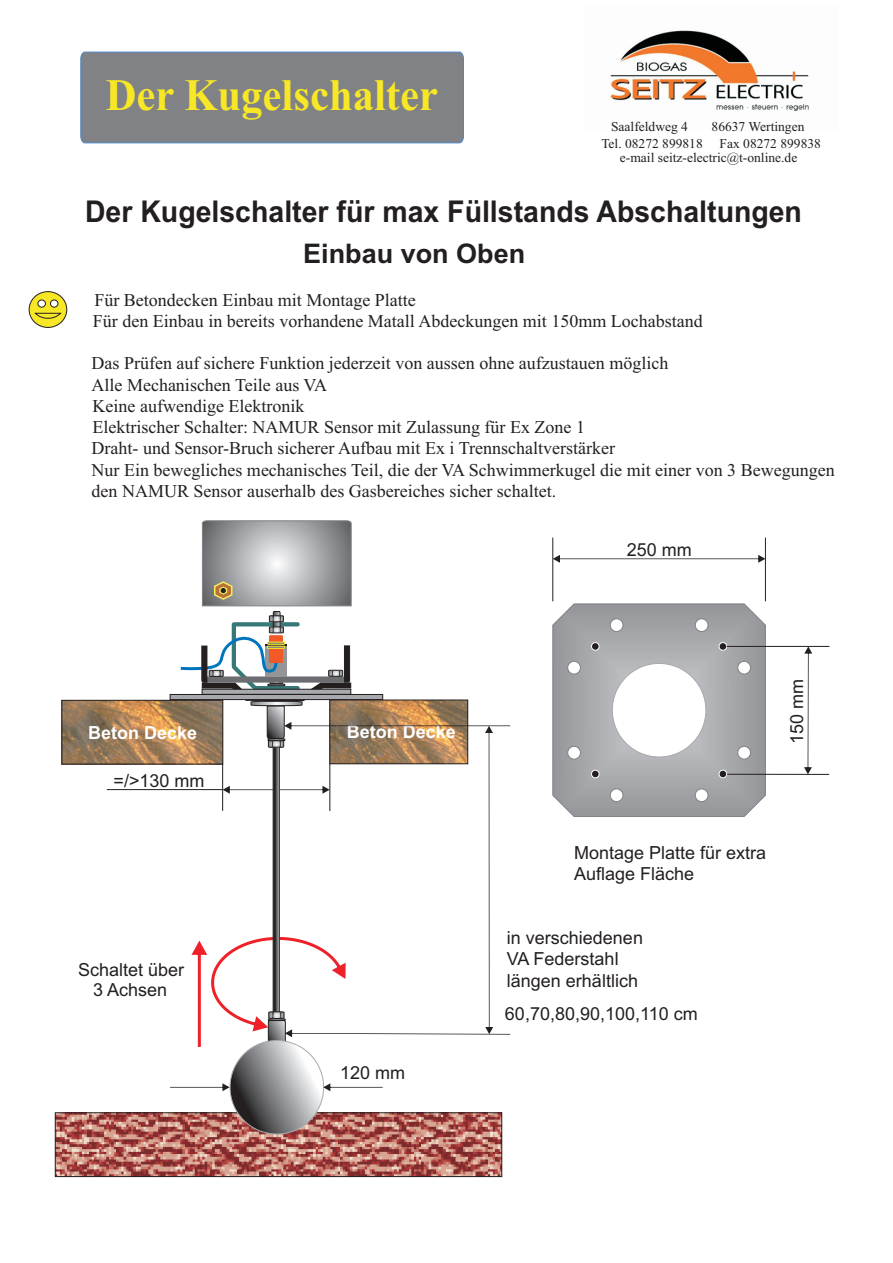
<style>
.page{position:relative;width:893px;height:1263px;background:#fff}
.page>*{position:absolute;margin:0;border:0;box-sizing:border-box;transform-origin:0 0}
.t1{font:700 45px "Times New Roman";color:#f7e726;scale:.95 1}
.t2{font:700 30px "Arial";color:#231f20;scale:.95 1}
.t3{font:700 27px "Arial";color:#231f20}
.t4{font:18px/21.3px "Times New Roman";color:#231f20}
.t5{font:18px/20.1px "Arial";color:#231f20;text-align:center}
.t6{font:700 18px "Arial";color:#fff}
.t7{font:13.5px/14.5px "Times New Roman";color:#231f20}
</style>
<div class="page">
<img style="left:57px;top:1114px;width:443px;height:61px">
<div style="left:55px;top:1112px;width:447px;height:65px;border:1px solid #231f20"></div>
<svg style="left:230px;top:1040px;width:94px;height:94px;background:#919193"></svg>
<svg style="left:552px;top:603px;width:214px;height:214px;background:#a5a6aa"></svg>
<div style="left:591px;top:642px;width:8px;height:9px;background:#231f20;border:1px solid #fff;border-radius:50%"></div>
<div style="left:591px;top:770px;width:8px;height:8px;background:#231f20;border:1px solid #fff;border-radius:50%"></div>
<div style="left:719px;top:642px;width:8px;height:9px;background:#231f20;border:1px solid #fff;border-radius:50%"></div>
<div style="left:719px;top:770px;width:8px;height:8px;background:#231f20;border:1px solid #fff;border-radius:50%"></div>
<div style="left:610px;top:619px;width:13px;height:13px;background:#fff;border:1px solid #808285;border-radius:50%"></div>
<div style="left:695px;top:619px;width:13px;height:13px;background:#fff;border:1px solid #808285;border-radius:50%"></div>
<div style="left:567px;top:661px;width:14px;height:13px;background:#fff;border:1px solid #808285;border-radius:50%"></div>
<div style="left:567px;top:746px;width:14px;height:13px;background:#fff;border:1px solid #808285;border-radius:50%"></div>
<div style="left:738px;top:661px;width:13px;height:13px;background:#fff;border:1px solid #808285;border-radius:50%"></div>
<div style="left:738px;top:746px;width:13px;height:13px;background:#fff;border:1px solid #808285;border-radius:50%"></div>
<div style="left:695px;top:789px;width:13px;height:13px;background:#fff;border:1px solid #808285;border-radius:50%"></div>
<div style="left:610px;top:789px;width:13px;height:13px;background:#fff;border:1px solid #808285;border-radius:50%"></div>
<div style="left:612px;top:663px;width:94px;height:94px;background:#fff;border:1px solid #a8a9ad;border-radius:50%"></div>
<img style="left:64px;top:702px;width:105px;height:60px">
<div style="left:62px;top:700px;width:161px;height:64px;border:1px solid #231f20"></div>
<svg style="left:29px;top:291px;width:38px;height:37px"></svg>
<svg style="left:553px;top:555px;width:212px;height:8px"></svg>
<hr style="left:552px;top:537px;width:1px;height:64px;background:#231f20">
<hr style="left:765px;top:537px;width:1px;height:64px;background:#231f20">
<svg style="left:323px;top:1083px;width:60px;height:8px"></svg>
<svg style="left:170px;top:1083px;width:60px;height:8px"></svg>
<hr style="left:727px;top:774px;width:102px;height:1px;background:#231f20">
<hr style="left:727px;top:646px;width:102px;height:1px;background:#231f20">
<svg style="left:804px;top:646px;width:8px;height:128px"></svg>
<hr style="left:107px;top:789px;width:116px;height:1px;background:#231f20">
<svg style="left:169px;top:520px;width:341px;height:527px"></svg>
<div style="left:80px;top:52px;width:384px;height:91px;background:#808285"></div>
<img style="left:609px;top:30px;width:200px;height:81px">
<h1 class="t1" style="left:106px;top:79px;width:351px">Der Kugelschalter</h1>
<p class="t7" style="left:611px;top:120px;width:78px">Saalfeldweg 4</p>
<p class="t7" style="left:712px;top:120px;width:94px">86637 Wertingen</p>
<p class="t7" style="left:601px;top:137px;width:103px">Tel. 08272 899818</p>
<p class="t7" style="left:620px;top:137px;width:202px;text-indent:100px">Fax 08272 899838 e-mail seitz-electric@t-online.de</p>
<h2 class="t2" style="left:85px;top:200px;width:756px">Der Kugelschalter für max Füllstands Abschaltungen</h2>
<h3 class="t3" style="left:303px;top:244px;width:224px">Einbau von Oben</h3>
<p class="t4" style="left:93px;top:291px;width:611px">Für Betondecken Einbau mit Montage Platte<br>Für den Einbau in bereits vorhandene Matall Abdeckungen mit 150mm Lochabstand</p>
<p class="t4" style="left:92px;top:354px;width:578px">Das Prüfen auf sichere Funktion jederzeit von aussen ohne aufzustauen möglich</p>
<p class="t4" style="left:93px;top:397px;width:213px">Keine aufwendige Elektronik</p>
<p class="t4" style="left:92px;top:376px;width:237px">Alle Mechanischen Teile aus VA</p>
<p class="t4" style="left:93px;top:418px;width:494px">Elektrischer Schalter: NAMUR Sensor mit Zulassung für Ex Zone 1</p>
<p class="t4" style="left:92px;top:439px;width:525px">Draht- und Sensor-Bruch sicherer Aufbau mit Ex i Trennschaltverstärker</p>
<p class="t4" style="left:92px;top:461px;width:745px">Nur Ein bewegliches mechanisches Teil, die der VA Schwimmerkugel die mit einer von 3 Bewegungen den NAMUR Sensor auserhalb des Gasbereiches sicher schaltet.</p>
<p class="t6" style="left:88px;top:725px;width:111px">Beton Decke</p>
<p class="t6" style="left:347px;top:725px;width:111px">Beton Decke</p>
<p class="t5" style="left:114px;top:772px;width:93px">=/&gt;130 mm</p>
<p class="t5" style="left:78px;top:961px;width:108px">Schaltet über<br>3 Achsen</p>
<p class="t5" style="left:340px;top:1064px;width:67px">120 mm</p>
<p class="t5" style="left:627px;top:541px;width:67px">250 mm</p>
<p class="t5" style="left:788px;top:744px;width:67px;rotate:-90deg">150 mm</p>
<p class="t5" style="left:574px;top:843px;width:194px;line-height:21.5px;text-align:left">Montage Platte für extra<br>Auflage Fläche</p>
<p class="t5" style="left:507px;top:929px;width:138px">in verschiedenen</p>
<p class="t5" style="left:507px;top:972px;width:133px">längen erhältlich</p>
<p class="t5" style="left:507px;top:950px;width:113px">VA Federstahl</p>
<p class="t5" style="left:505px;top:1005px;width:194px">60,70,80,90,100,110 cm</p>
</div>
